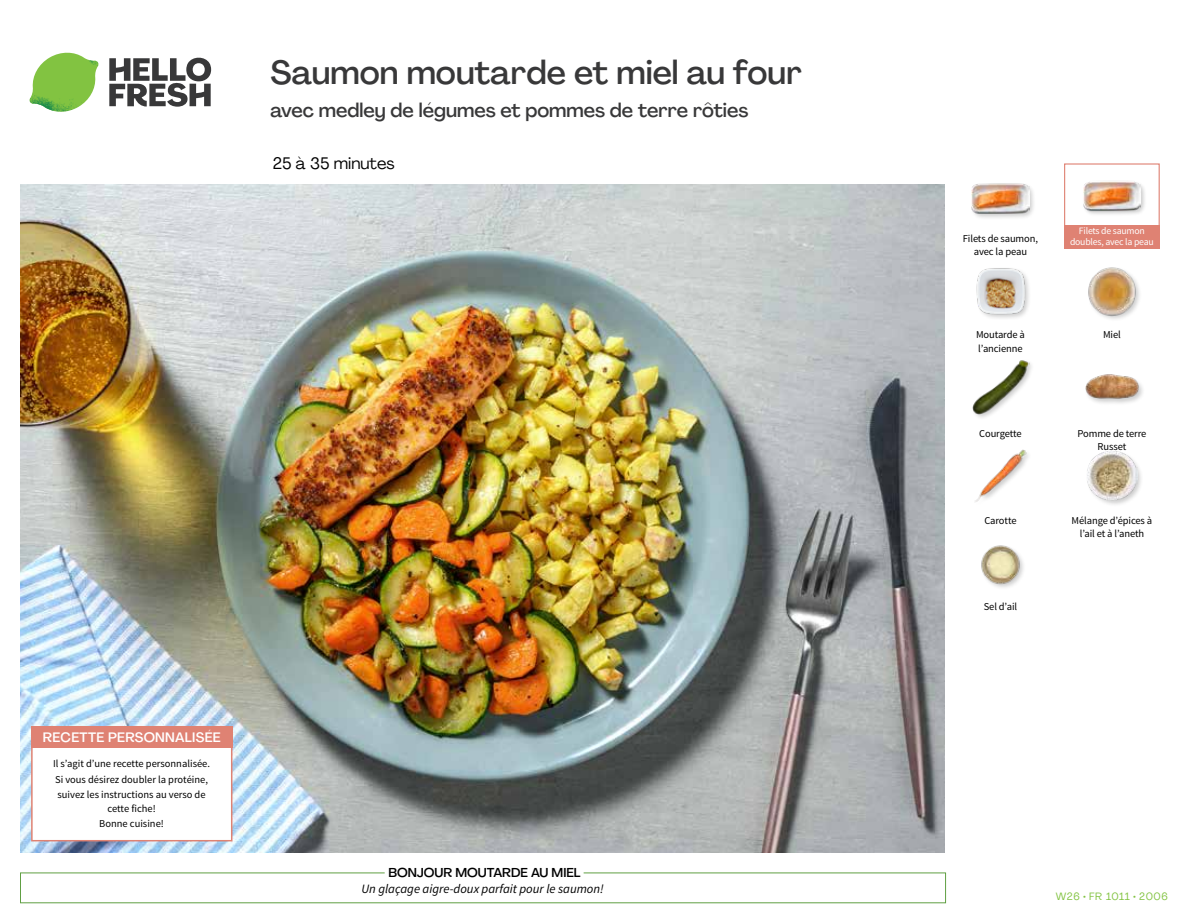
<style>
.page{position:relative;width:1188px;height:918px;background:#fff}
.page>*{position:absolute;margin:0;border:0;box-sizing:border-box;transform-origin:0 0}
.t1{font:500 33px "Agrandir";color:#383839}
.t2{font:500 19.5px "Agrandir";color:#383839}
.t3{font:16.5px "Agrandir";color:#000}
.t4{font:500 13.5px "Agrandir";letter-spacing:.02em;color:#fff}
.t5{font:italic 12.75px "Source Sans Pro";color:#000}
.t6{font:500 12.75px "Agrandir";color:#000}
.t7{font:10.5px/13.5px "Source Sans Pro";letter-spacing:-.01em;color:#000;text-align:center}
.t8{font:10.5px "Agrandir";letter-spacing:.05em;color:#82c341}
.t9{font:9.75px/10.5px "Source Sans Pro";letter-spacing:-.02em;color:#fff;text-align:center}
</style>
<div class="page">
<svg style="left:109px;top:57px;width:102px;height:50px"></svg>
<svg style="left:34px;top:53px;width:62px;height:40px"></svg>
<img style="left:67px;top:53px;width:32px;height:26px">
<img style="left:33px;top:75px;width:59px;height:11px">
<img style="left:29px;top:79px;width:61px;height:33px">
<img style="left:65px;top:86px;width:27px;height:25px">
<div style="left:20px;top:873px;width:926px;height:30px;border:1px solid #609f43"></div>
<div style="left:385px;top:865px;width:199px;height:15px;background:#fff"></div>
<img style="left:21px;top:184px;width:924px;height:668px">
<img style="left:981px;top:545px;width:43px;height:43px">
<div style="left:1086px;top:450px;width:58px;height:57px;background:#000;opacity:.2"></div>
<img style="left:1087px;top:450px;width:50px;height:51px">
<img style="left:975px;top:449px;width:53px;height:53px">
<div style="left:1084px;top:373px;width:61px;height:33px;background:#000;opacity:.2"></div>
<img style="left:1084px;top:373px;width:57px;height:29px">
<div style="left:972px;top:358px;width:62px;height:63px;background:#000;opacity:.2"></div>
<img style="left:972px;top:358px;width:57px;height:57px">
<img style="left:1088px;top:267px;width:52px;height:52px">
<img style="left:976px;top:268px;width:53px;height:50px">
<div style="left:1082px;top:180px;width:65px;height:37px;background:#000;opacity:.2"></div>
<img style="left:1083px;top:180px;width:58px;height:37px">
<div style="left:970px;top:182px;width:66px;height:38px;background:#000;opacity:.2"></div>
<img style="left:972px;top:182px;width:57px;height:38px">
<div style="left:1064px;top:163px;width:96px;height:73px;border:1px solid #df8273"></div>
<div style="left:1064px;top:226px;width:96px;height:23px;background:#df8273"></div>
<div style="left:31px;top:726px;width:201px;height:115px;background:#fff;border:2px solid #df8273"></div>
<div style="left:31px;top:726px;width:202px;height:22px;background:#df8273"></div>
<h1 class="t1" style="left:271px;top:52px;width:533px">Saumon moutarde et miel au four</h1>
<h2 class="t2" style="left:271px;top:98px;width:479px">avec medley de légumes et pommes de terre rôties</h2>
<h3 class="t3" style="left:273px;top:153px;width:123px">25 à 35 minutes</h3>
<p class="t4" style="left:43px;top:729px;width:179px">RECETTE PERSONNALISÉE</p>
<p class="t7" style="left:53px;top:756px;width:158px;line-height:15.6px;text-align:left">Il s’agit d’une recette personnalisée.<br>Si vous désirez doubler la protéine, suivez les instructions au verso de</p>
<p class="t7" style="left:99px;top:801px;width:66px;line-height:15.6px">cette fiche!<br>Bonne cuisine!</p>
<p class="t6" style="left:388px;top:864px;width:194px">BONJOUR MOUTARDE AU MIEL</p>
<p class="t5" style="left:361px;top:881px;width:244px">Un glaçage aigre-doux parfait pour le saumon!</p>
<p class="t7" style="left:963px;top:232px;width:77px">Filets de saumon, avec la peau</p>
<p class="t7" style="left:976px;top:328px;width:50px;text-align:left">Moutarde à l’ancienne</p>
<p class="t7" style="left:979px;top:427px;width:44px">Courgette</p>
<p class="t7" style="left:984px;top:514px;width:34px">Carotte</p>
<p class="t7" style="left:984px;top:600px;width:35px">Sel d’ail</p>
<p class="t9" style="left:1070px;top:226px;width:85px">Filets de saumon doubles, avec la peau</p>
<p class="t7" style="left:1103px;top:328px;width:19px">Miel</p>
<p class="t7" style="left:1077px;top:427px;width:70px">Pomme de terre<br>Russet</p>
<p class="t7" style="left:1072px;top:514px;width:82px">Mélange d’épices à l’ail et à l’aneth</p>
<p class="t8" style="left:1056px;top:890px;width:113px">W26 • FR 1011 • 2006</p>
</div>
